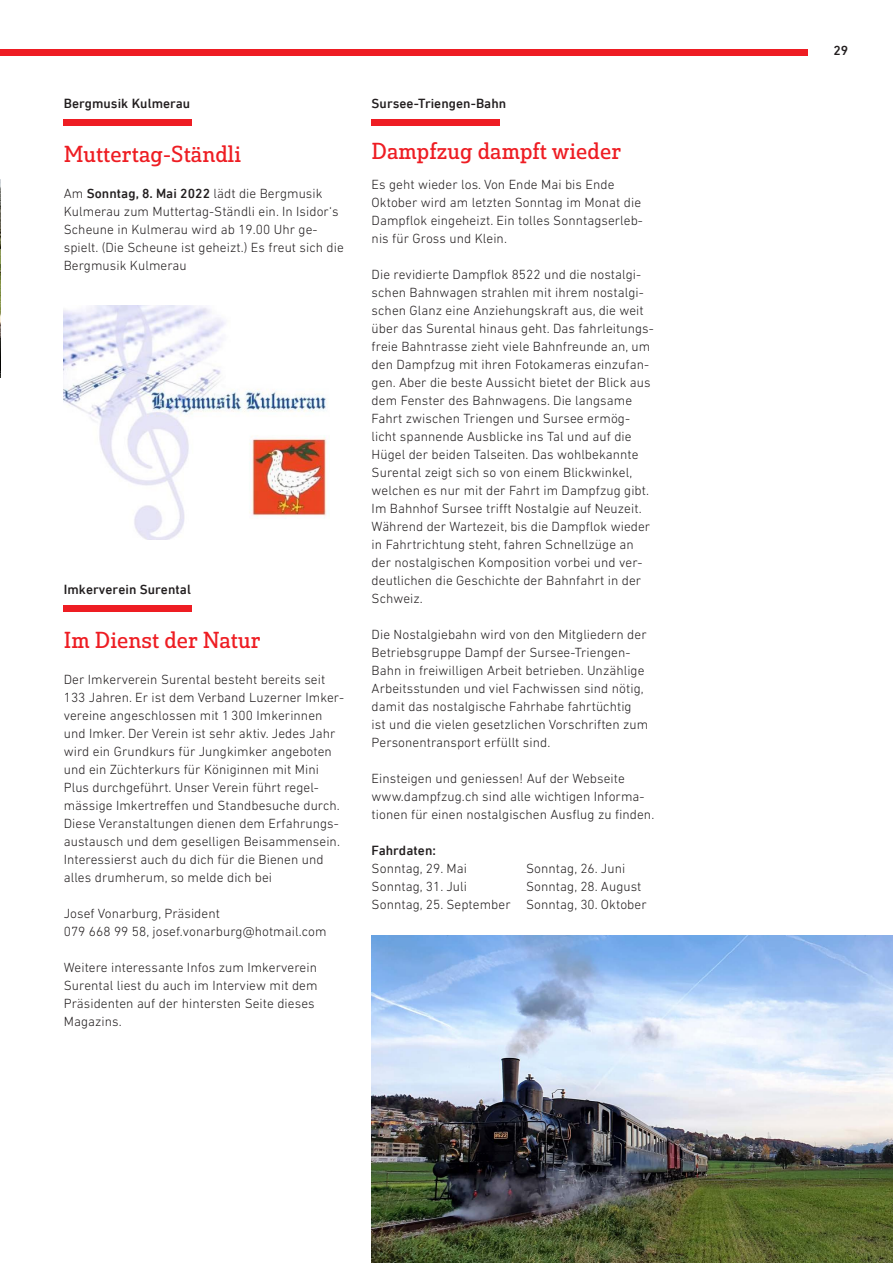
<style>
.page{position:relative;width:893px;height:1263px;background:#fff}
.page>*{position:absolute;margin:0;border:0;box-sizing:border-box;transform-origin:0 0}
.Grundtext_Raster_Tri{font:22.5px "Solitas Slab Nor Reg";letter-spacing:.005em;color:#ee1d23}
.Grundtext_Trinfo{font:22.5px "Solitas Slab Nor Reg";letter-spacing:.005em;color:#ee1d23}
.Grundtext_Trinfo-2{font:300 13.5px/18px "DIN Next LT Pro";letter-spacing:.005em;color:#231f20}
.Grundtext_Raster_Tri-2{font:500 13.5px "DIN Next LT Pro";letter-spacing:.005em;color:#231f20}
.Grundtext_Trinfo-3{font:500 13.5px "DIN Next LT Pro";letter-spacing:.005em;color:#231f20}
.s1{font-weight:500}
</style>
<div class="page">
<img style="left:0;top:180px;width:1px;height:198px">
<div style="left:372px;top:119px;width:128px;height:7px;background:#ee1d23"></div>
<img style="left:372px;top:936px;width:521px;height:327px">
<div style="left:64px;top:605px;width:128px;height:7px;background:#ee1d23"></div>
<div style="left:64px;top:119px;width:128px;height:7px;background:#ee1d23"></div>
<div style="left:0;top:49px;width:808px;height:6px;background:#ee1d23"></div>
<img style="left:64px;top:306px;width:264px;height:234px">
<p class="Grundtext_Raster_Tri-2" style="left:64px;top:95px;width:128px">Bergmusik Kulmerau</p>
<p class="Grundtext_Raster_Tri" style="left:64px;top:140px;width:179px">Muttertag-Ständli</p>
<p class="Grundtext_Trinfo-2" style="left:64px;top:184px;width:282px">Am <span class="s1">Sonntag, 8. Mai 2022</span> lädt die Bergmusik Kulmerau zum Muttertag-Ständli ein. In Isidor‘s Scheune in Kulmerau wird ab 19.00 Uhr ge&shy;spielt. (Die Scheune ist geheizt.) Es freut sich die Bergmusik Kulmerau</p>
<p class="Grundtext_Raster_Tri-2" style="left:64px;top:581px;width:129px">Imkerverein Surental</p>
<p class="Grundtext_Raster_Tri" style="left:64px;top:626px;width:198px">Im Dienst der Natur</p>
<p class="Grundtext_Trinfo-2" style="left:64px;top:670px;width:282px">Der Imkerverein Surental besteht bereits seit 133 Jahren. Er ist dem Verband Luzerner Imker&shy;vereine angeschlossen mit 1 300 Imkerinnen und Imker. Der Verein ist sehr aktiv. Jedes Jahr wird ein Grundkurs für Jungkimker angeboten und ein Züchterkurs für Königinnen mit Mini Plus durchgeführt. Unser Verein führt regel&shy;mässige Imkertreffen und Standbesuche durch.<br>Diese Veranstaltungen dienen dem Erfahrungs&shy;austausch und dem geselligen Beisammensein.<br>Interessierst auch du dich für die Bienen und alles drumherum, so melde dich bei</p>
<p class="Grundtext_Trinfo-2" style="left:64px;top:904px;width:158px">Josef Vonarburg, Präsident</p>
<p class="Grundtext_Trinfo-2" style="left:64px;top:922px;width:264px">079 668 99 58, josef.vonarburg@hotmail.com</p>
<p class="Grundtext_Trinfo-2" style="left:64px;top:958px;width:255px">Weitere interessante Infos zum Imkerverein Surental liest du auch im Interview mit dem Präsidenten auf der hintersten Seite dieses Magazins.</p>
<p class="Grundtext_Raster_Tri-2" style="left:372px;top:95px;width:136px">Sursee-Triengen-Bahn</p>
<p class="Grundtext_Trinfo" style="left:372px;top:137px;width:251px">Dampfzug dampft wieder</p>
<p class="Grundtext_Trinfo-2" style="left:372px;top:175px;width:273px">Es geht wieder los. Von Ende Mai bis Ende Oktober wird am letzten Sonntag im Monat die Dampflok eingeheizt. Ein tolles Sonntagserleb&shy;nis für Gross und Klein.</p>
<p class="Grundtext_Trinfo-2" style="left:372px;top:265px;width:284px">Die revidierte Dampflok 8522 und die nostalgi&shy;schen Bahnwagen strahlen mit ihrem nostalgi&shy;schen Glanz eine Anziehungskraft aus, die weit über das Surental hinaus geht. Das fahrleitungs&shy;freie Bahntrasse zieht viele Bahnfreunde an, um den Dampfzug mit ihren Fotokameras einzufan&shy;gen. Aber die beste Aussicht bietet der Blick aus dem Fenster des Bahnwagens. Die langsame Fahrt zwischen Triengen und Sursee ermög&shy;licht spannende Ausblicke ins Tal und auf die Hügel der beiden Talseiten. Das wohlbekannte Surental zeigt sich so von einem Blickwinkel, welchen es nur mit der Fahrt im Dampfzug gibt.<br>Im Bahnhof Sursee trifft Nostalgie auf Neuzeit.<br>Während der Wartezeit, bis die Dampflok wieder in Fahrtrichtung steht, fahren Schnellzüge an der nostalgischen Komposition vorbei und ver&shy;deutlichen die Geschichte der Bahnfahrt in der Schweiz.</p>
<p class="Grundtext_Trinfo-2" style="left:372px;top:625px;width:278px">Die Nostalgiebahn wird von den Mitgliedern der Betriebsgruppe Dampf der Sursee-Triengen-Bahn in freiwilligen Arbeit betrieben. Unzählige Arbeitsstunden und viel Fachwissen sind nötig, damit das nostalgische Fahrhabe fahrtüchtig ist und die vielen gesetzlichen Vorschriften zum Personentransport erfüllt sind.</p>
<p class="Grundtext_Trinfo-2" style="left:372px;top:769px;width:255px">Einsteigen und geniessen! Auf der Webseite</p>
<p class="Grundtext_Trinfo-2" style="left:372px;top:787px;width:284px">www.dampfzug.ch sind alle wichtigen Informa&shy;tionen für einen nostalgischen Ausflug zu finden.</p>
<p class="Grundtext_Trinfo-3" style="left:372px;top:842px;width:66px">Fahrdaten:</p>
<p class="Grundtext_Trinfo-2" style="left:372px;top:859px;width:97px">Sonntag, 29. Mai</p>
<p class="Grundtext_Trinfo-2" style="left:526px;top:859px;width:101px">Sonntag, 26. Juni</p>
<p class="Grundtext_Trinfo-2" style="left:372px;top:877px;width:97px">Sonntag, 31. Juli</p>
<p class="Grundtext_Trinfo-2" style="left:526px;top:877px;width:117px">Sonntag, 28. August</p>
<p class="Grundtext_Trinfo-2" style="left:372px;top:895px;width:277px">Sonntag, 25. September Sonntag, 30. Oktober</p>
<p class="Grundtext_Raster_Tri-2" style="left:833px;top:43px;width:16px">29</p>
</div>
